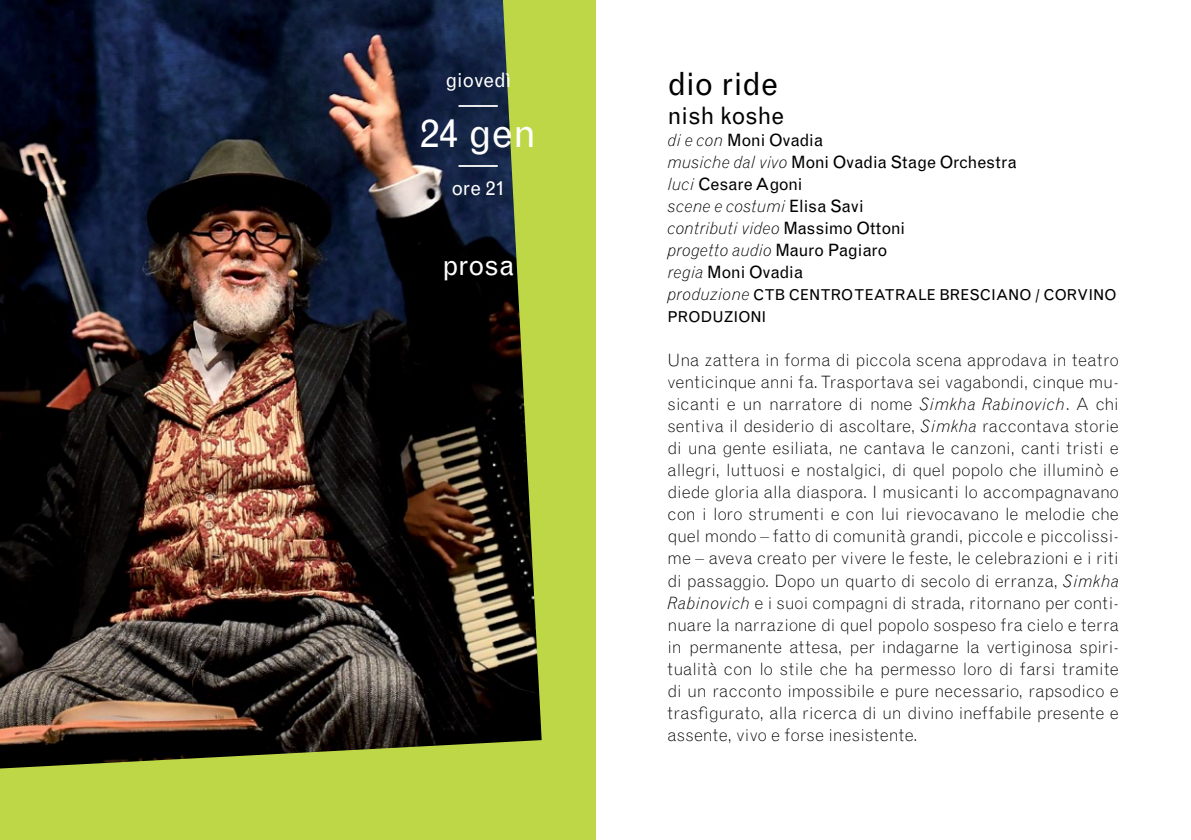
<style>
.page{position:relative;width:1191px;height:840px;background:#fff}
.page>*{position:absolute;margin:0;border:0;box-sizing:border-box;transform-origin:0 0}
.t1{font:40px "Grotesque MT Std";color:#fff}
.t2{font:32px "Grotesque MT Std";letter-spacing:-.01em;color:#000}
.t3{font:28px "Grotesque MT Std";letter-spacing:-.02em;color:#fff}
.t4{font:24px "Grotesque MT Std";letter-spacing:-.015em;color:#000}
.t5{font:20px/24px "Grotesque MT Std";letter-spacing:-.005em;color:#fff;text-align:center}
.t6{font:300 17px/22px "Grotesque MT Std";letter-spacing:.005em;color:#000;text-align:justify}
.t7{font:17px/22px "Grotesque MT Std";letter-spacing:-.01em;color:#000}
.t8{font:15px/22px "Grotesque MT Std";color:#000}
.s1{font-weight:300;font-style:italic}
.s2{font-weight:300;font-style:italic;font-size:17px}
.s3{font-style:italic}
</style>
<div class="page">
<div style="left:0;top:0;width:595px;height:839px;background:#bed747"></div>
<img style="left:0;top:0;width:541px;height:768px">
<p class="t5" style="left:445px;top:68px;width:67px">giovedì ––––</p>
<h1 class="t1" style="left:420px;top:109px;width:118px">24 gen</h1>
<p class="t5" style="left:451px;top:152px;width:55px">–––– ore 21</p>
<h3 class="t3" style="left:442px;top:248px;width:73px">prosa</h3>
<h2 class="t2" style="left:667px;top:65px;width:112px">dio ride</h2>
<h3 class="t4" style="left:667px;top:102px;width:118px">nish koshe</h3>
<p class="t7" style="left:667px;top:129px;width:351px"><span class="s1">di e con</span> Moni Ovadia<br><span class="s1">musiche dal vivo</span> Moni Ovadia Stage Orchestra <span class="s1">luci</span> Cesare Agoni<br><span class="s1">scene e costumi</span> Elisa Savi<br><span class="s1">contributi video</span> Massimo Ottoni<br><span class="s1">progetto audio</span> Mauro Pagiaro<br><span class="s1">regia</span> Moni Ovadia</p>
<p class="t8" style="left:667px;top:284px;width:450px"><span class="s2">produzione</span> CTB CENTRO TEATRALE BRESCIANO / CORVINO<br>PRODUZIONI</p>
<p class="t6" style="left:667px;top:349px;width:453px">Una zattera in forma di piccola scena approdava in teatro venticinque anni fa. Trasportava sei vagabondi, cinque mu&shy;sicanti e un narratore di nome <span class="s3">Simkha Rabinovich</span>. A chi sentiva il desiderio di ascoltare, <span class="s3">Simkha</span> raccontava storie di una gente esiliata, ne cantava le canzoni, canti tristi e allegri, luttuosi e nostalgici, di quel popolo che illuminò e diede gloria alla diaspora. I musicanti lo accompagnavano con i loro strumenti e con lui rievocavano le melodie che quel mondo – fatto di comunità grandi, piccole e piccolissi&shy;me – aveva creato per vivere le feste, le celebrazioni e i riti di passaggio. Dopo un quarto di secolo di erranza, <span class="s3">Simkha Rabinovich</span> e i suoi compagni di strada, ritornano per conti&shy;nuare la narrazione di quel popolo sospeso fra cielo e terra in permanente attesa, per indagarne la vertiginosa spiri&shy;tualità con lo stile che ha permesso loro di farsi tramite di un racconto impossibile e pure necessario, rapsodico e trasfigurato, alla ricerca di un divino ineffabile presente e assente, vivo e forse inesistente.</p>
</div>
